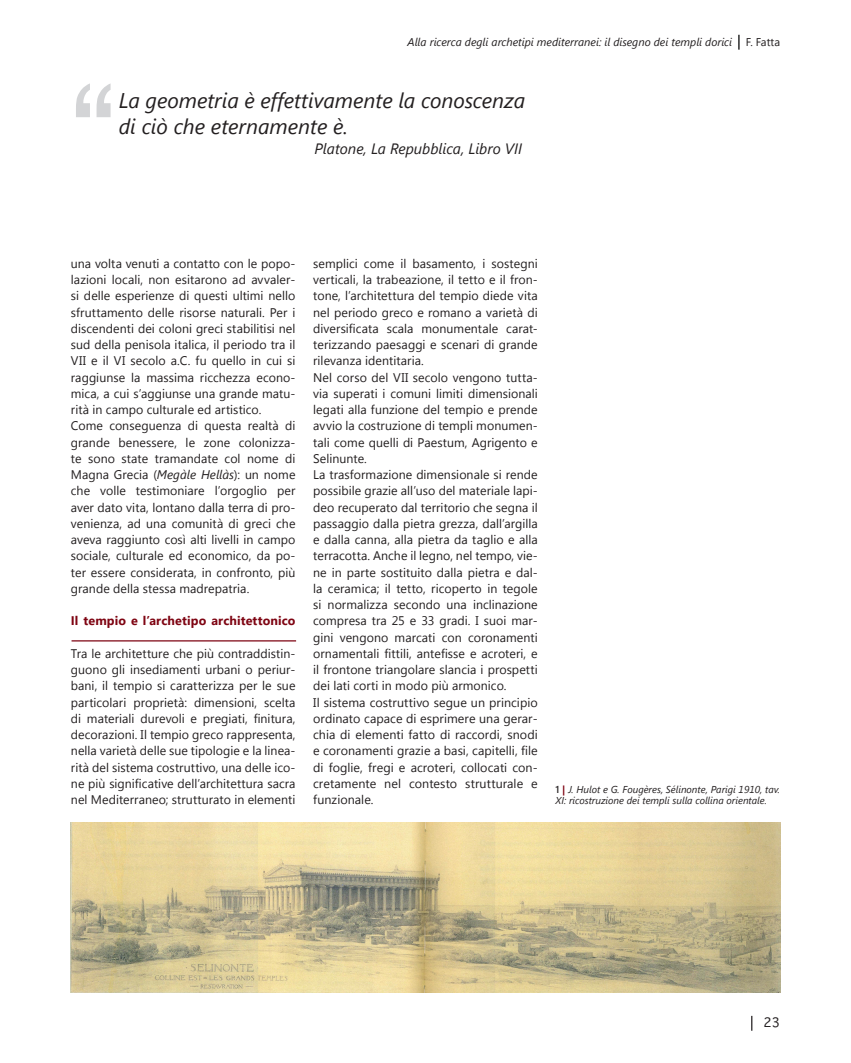
<style>
.page{position:relative;width:851px;height:1063px;background:#fff}
.page>*{position:absolute;margin:0;border:0;box-sizing:border-box;transform-origin:0 0}
.t1{font:108.75px "Sathu";color:#d3d4d6}
.t2{font:italic 21.25px/25.5px "Segoe UI";color:#231f20}
.t3{font:italic 15px "Segoe UI";color:#231f20}
.t4{font:12.5px/16.2px "Segoe UI";letter-spacing:.005em;color:#231f20}
.t5{font:700 12.5px "Segoe UI";letter-spacing:.01em;color:#7e0412}
.t6{font:12.5px "Sathu";color:#231f20}
.t7{font:italic 11.25px "Segoe UI";color:#231f20}
.t8{font:italic 10px/11.2px "Segoe UI";color:#231f20}
.s1{font-style:normal}
.s2{font-style:italic}
.s3{font-weight:600;font-style:normal}
.s4{font-weight:700;font-style:normal;color:#7e0412}
</style>
<div class="page">
<svg style="left:738px;top:35px;width:1px;height:15px"></svg>
<svg style="left:751px;top:1016px;width:1px;height:15px"></svg>
<hr style="left:71px;top:640px;width:225px;height:2px;background:#7e0412">
<img style="left:71px;top:822px;width:709px;height:170px">
<p class="t7" style="left:407px;top:34px;width:374px">Alla ricerca degli archetipi mediterranei: il disegno dei templi dorici <span class="s1">F. Fatta</span></p>
<h1 class="t1" style="left:66px;top:71px;width:55px">“</h1>
<h2 class="t2" style="left:119px;top:87px;width:408px">La geometria è effettivamente la conoscenza di ciò che eternamente è.</h2>
<p class="t3" style="left:314px;top:138px;width:209px">Platone, La Repubblica, Libro VII</p>
<p class="t4" style="left:71px;top:254px;width:226px">una volta venuti a contatto con le popo&shy;lazioni locali, non esitarono ad avvaler&shy;si delle esperienze di questi ultimi nello sfruttamento delle risorse naturali. Per i discendenti dei coloni greci stabilitisi nel sud della penisola italica, il periodo tra il VII e il VI secolo a.C. fu quello in cui si raggiunse la massima ricchezza econo&shy;mica, a cui s’aggiunse una grande matu&shy;rità in campo culturale ed artistico.<br>Come conseguenza di questa realtà di grande benessere, le zone colonizza&shy;te sono state tramandate col nome di Magna Grecia (<span class="s2">Megàle Hellàs</span>): un nome che volle testimoniare l’orgoglio per aver dato vita, lontano dalla terra di pro&shy;venienza, ad una comunità di greci che aveva raggiunto così alti livelli in campo sociale, culturale ed economico, da po&shy;ter essere considerata, in confronto, più grande della stessa madrepatria.</p>
<p class="t5" style="left:71px;top:612px;width:226px">Il tempio e l’archetipo architettonico</p>
<p class="t4" style="left:71px;top:644px;width:226px;text-align:justify">Tra le architetture che più contraddistin&shy;guono gli insediamenti urbani o periur&shy;bani, il tempio si caratterizza per le sue particolari proprietà: dimensioni, scelta di materiali durevoli e pregiati, finitura, decorazioni. Il tempio greco rappresenta, nella varietà delle sue tipologie e la linea&shy;rità del sistema costruttivo, una delle ico&shy;ne più significative dell’architettura sacra nel Mediterraneo; strutturato in elementi</p>
<p class="t4" style="left:313px;top:254px;width:226px">semplici come il basamento, i sostegni verticali, la trabeazione, il tetto e il fron&shy;tone, l’architettura del tempio diede vita nel periodo greco e romano a varietà di diversificata scala monumentale carat&shy;terizzando paesaggi e scenari di grande rilevanza identitaria.<br>Nel corso del VII secolo vengono tutta&shy;via superati i comuni limiti dimensionali legati alla funzione del tempio e prende avvio la costruzione di templi monumen&shy;tali come quelli di Paestum, Agrigento e Selinunte.<br>La trasformazione dimensionale si rende possibile grazie all’uso del materiale lapi&shy;deo recuperato dal territorio che segna il passaggio dalla pietra grezza, dall’argilla e dalla canna, alla pietra da taglio e alla terracotta. Anche il legno, nel tempo, vie&shy;ne in parte sostituito dalla pietra e dal&shy;la ceramica; il tetto, ricoperto in tegole si normalizza secondo una inclinazione compresa tra 25 e 33 gradi. I suoi mar&shy;gini vengono marcati con coronamenti ornamentali fittili, antefisse e acroteri, e il frontone triangolare slancia i prospetti dei lati corti in modo più armonico.<br>Il sistema costruttivo segue un principio ordinato capace di esprimere una gerar&shy;chia di elementi fatto di raccordi, snodi e coronamenti grazie a basi, capitelli, file di foglie, fregi e acroteri, collocati con&shy;cretamente nel contesto strutturale e funzionale.</p>
<p class="t8" style="left:555px;top:783px;width:226px"><span class="s3">1</span> <span class="s4">|</span> J. Hulot e G. Fougères, Sélinonte, Parigi 1910, tav.<br>XI: ricostruzione dei templi sulla collina orientale.</p>
<p class="t6" style="left:763px;top:1016px;width:18px">23</p>
</div>
